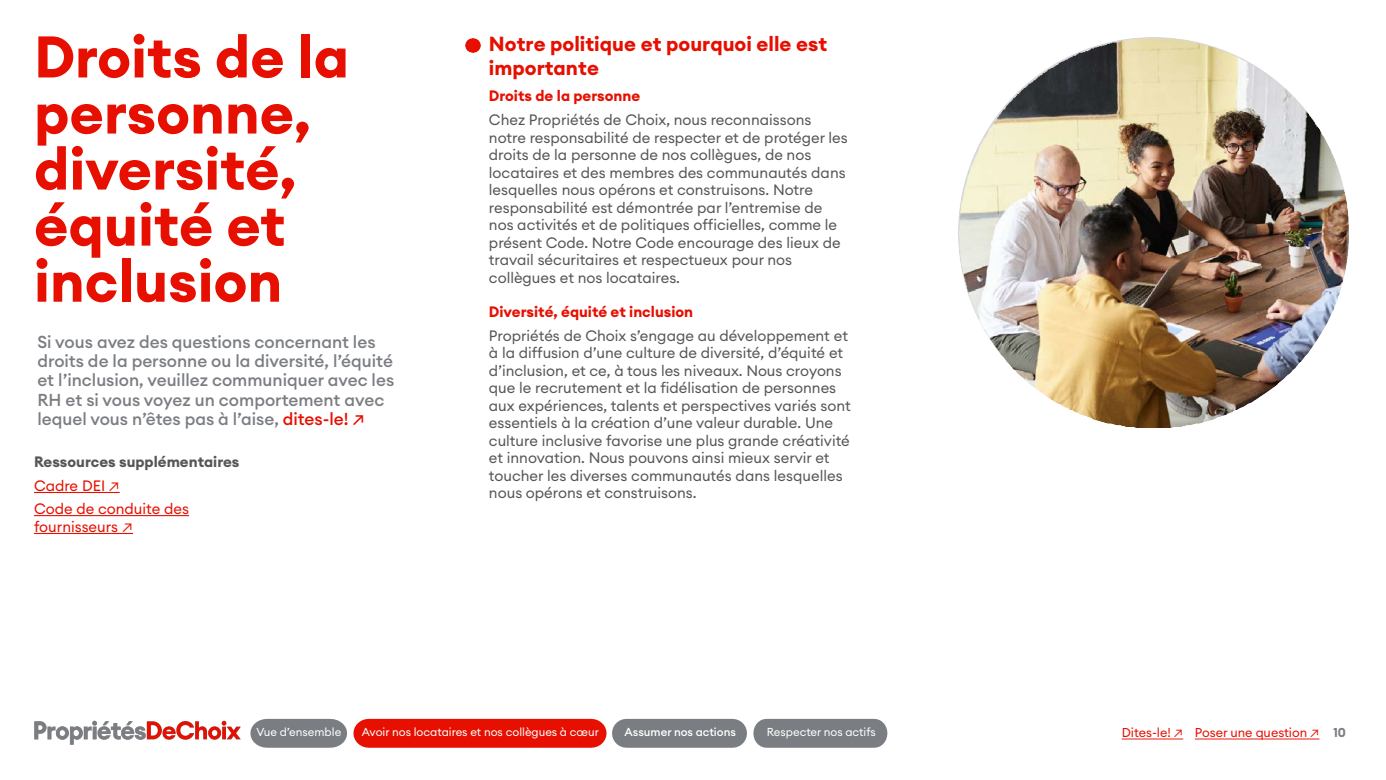
<style>
.page{position:relative;width:1386px;height:780px;background:#fff}
.page>*{position:absolute;margin:0;border:0;box-sizing:border-box;transform-origin:0 0}
.t1{font:700 57.75px/56px "Euclid Circular A";color:#e60f00}
.t2{font:700 20.12px/24.2px "Euclid Circular A";color:#e60f00}
.t3{font:500 17.06px/19.2px "Euclid Circular A";color:#7a7d82}
.t4{font:14.88px/17.5px "Euclid Circular A";color:#545659}
.t5{font:700 14.88px "Euclid Circular A";color:#e60f00}
.t6{font:14.88px/17.8px "Euclid Circular A";color:#e60f00}
.t7{font:700 14.88px "Euclid Circular A";color:#545659}
.Slide{font:12.69px "Euclid Circular A";color:#e60f00}
.t8{font:700 12.69px "Euclid Circular A";color:#7a7d82}
.Slide-2{font:11.38px "Euclid Circular A";color:#fff}
.t9{font:500 11.38px "Euclid Circular A";color:#fff}
.s1{color:#e60f00}
</style>
<div class="page">
<img style="left:958px;top:38px;width:390px;height:389px">
<img style="left:465px;top:38px;width:15px;height:14px">
<svg style="left:753px;top:718px;width:134px;height:29px;background:#83858a"></svg>
<svg style="left:612px;top:718px;width:135px;height:29px;background:#83868b"></svg>
<svg style="left:252px;top:718px;width:95px;height:29px;background:#85888c"></svg>
<div style="left:353px;top:718px;width:253px;height:29px;background:#e60f00"></div>
<svg style="left:1121px;top:738px;width:61px;height:1px"></svg>
<svg style="left:1194px;top:738px;width:125px;height:1px"></svg>
<svg style="left:34px;top:491px;width:86px;height:2px"></svg>
<svg style="left:34px;top:515px;width:155px;height:1px"></svg>
<svg style="left:34px;top:532px;width:99px;height:1px"></svg>
<img style="left:34px;top:720px;width:218px;height:25px">
<p class="t1" style="left:34px;top:30px;width:316px">Droits de la personne, diversité, équité et inclusion</p>
<p class="t3" style="left:37px;top:332px;width:358px">Si vous avez des questions concernant les droits de la personne ou la diversité, l’équité et l’inclusion, veuillez communiquer avec les RH et si vous voyez un comportement avec lequel vous n’êtes pas à l’aise, <span class="s1">dites-le! ↗</span></p>
<p class="t7" style="left:34px;top:452px;width:207px">Ressources supplémentaires</p>
<p class="t6" style="left:34px;top:476px;width:87px">Cadre DEI ↗</p>
<p class="t6" style="left:34px;top:499px;width:156px">Code de conduite des fournisseurs ↗</p>
<h2 class="t2" style="left:489px;top:32px;width:340px">Notre politique et pourquoi elle est importante</h2>
<p class="t5" style="left:489px;top:86px;width:153px">Droits de la personne</p>
<p class="t4" style="left:489px;top:111px;width:360px">Chez Propriétés de Choix, nous reconnaissons notre responsabilité de respecter et de protéger les droits de la personne de nos collègues, de nos locataires et des membres des communautés dans lesquelles nous opérons et construisons. Notre responsabilité est démontrée par l’entremise de nos activités et de politiques officielles, comme le présent Code. Notre Code encourage des lieux de travail sécuritaires et respectueux pour nos collègues et nos locataires.</p>
<p class="t5" style="left:489px;top:302px;width:206px">Diversité, équité et inclusion</p>
<p class="t4" style="left:489px;top:326px;width:363px">Propriétés de Choix s’engage au développement et à la diffusion d’une culture de diversité, d’équité et d’inclusion, et ce, à tous les niveaux. Nous croyons que le recrutement et la fidélisation de personnes aux expériences, talents et perspectives variés sont essentiels à la création d’une valeur durable. Une culture inclusive favorise une plus grande créativité et innovation. Nous pouvons ainsi mieux servir et toucher les diverses communautés dans lesquelles nous opérons et construisons.</p>
<p class="Slide-2" style="left:256px;top:724px;width:86px">Vue d’ensemble</p>
<p class="Slide-2" style="left:362px;top:724px;width:238px">Avoir nos locataires et nos collègues à cœur</p>
<p class="t9" style="left:624px;top:724px;width:113px">Assumer nos actions</p>
<p class="Slide-2" style="left:766px;top:724px;width:111px">Respecter nos actifs</p>
<p class="Slide" style="left:1121px;top:724px;width:63px">Dites-le! ↗</p>
<p class="Slide" style="left:1194px;top:724px;width:126px">Poser une question ↗</p>
<p class="t8" style="left:1332px;top:724px;width:14px">10</p>
</div>
